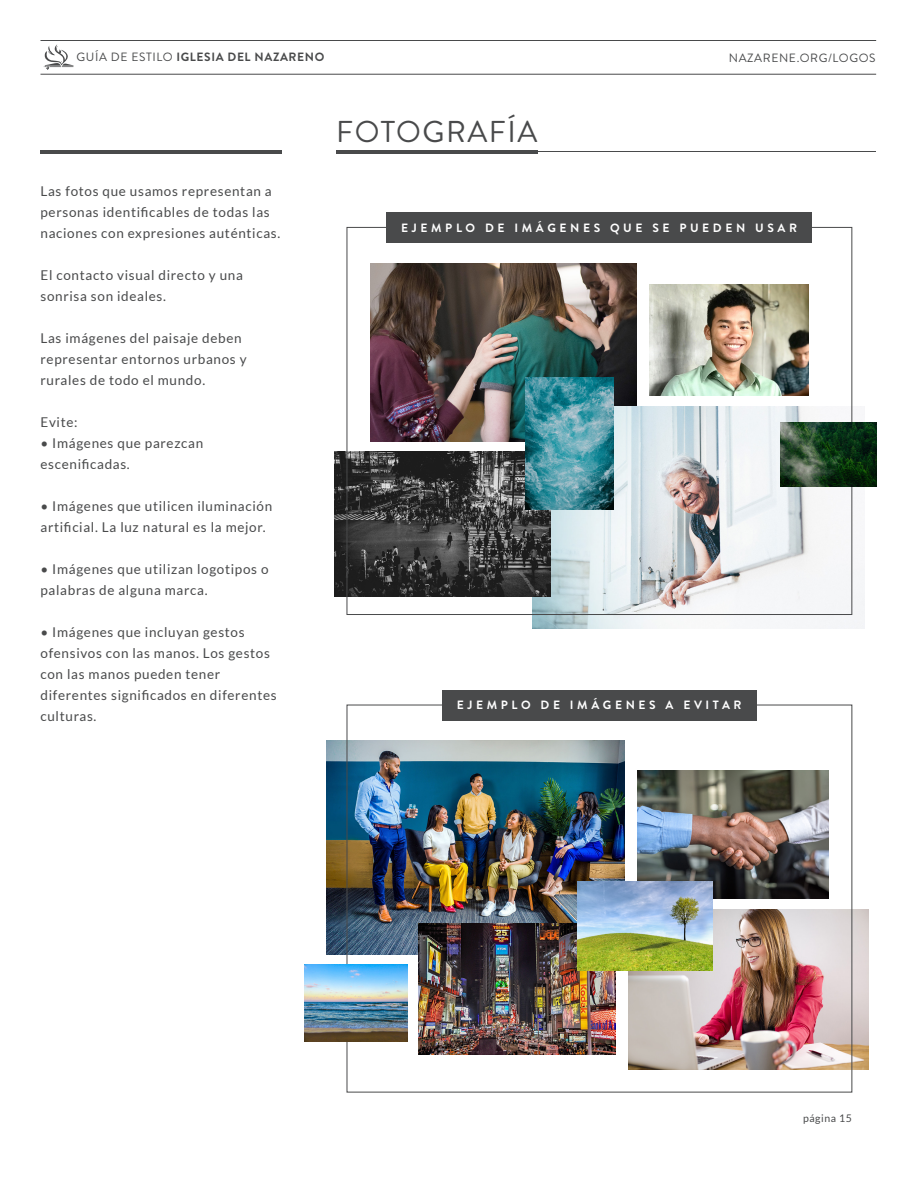
<style>
.page{position:relative;width:918px;height:1188px;background:#fff}
.page>*{position:absolute;margin:0;border:0;box-sizing:border-box;transform-origin:0 0}
.t1{font:30.15px "Brandon Grotesque";letter-spacing:.05em;color:#494a4b}
.t2{font:13.5px/21px "Lato";letter-spacing:.05em;color:#494a4b}
.t3{font:700 12px "Brandon Grotesque";letter-spacing:.3em;color:#fff}
.t4{font:700 12px "Brandon Grotesque";letter-spacing:.05em;color:#494a4b}
.t5{font:12px "Brandon Grotesque";letter-spacing:.05em;color:#494a4b}
.t6{font:10.5px "Lato";letter-spacing:.05em;color:#494a4b}
.s1{font-weight:400}
</style>
<div class="page">
<img style="left:371px;top:264px;width:266px;height:177px">
<img style="left:649px;top:285px;width:159px;height:111px">
<img style="left:532px;top:406px;width:333px;height:222px">
<img style="left:334px;top:452px;width:217px;height:145px">
<img style="left:526px;top:377px;width:88px;height:133px">
<div style="left:387px;top:212px;width:425px;height:31px;background:#494a4b"></div>
<hr style="left:336px;top:152px;width:540px;height:1px;background:#494a4b">
<hr style="left:336px;top:150px;width:201px;height:3px;background:#494a4b">
<img style="left:327px;top:740px;width:297px;height:214px">
<img style="left:418px;top:924px;width:197px;height:130px">
<img style="left:629px;top:910px;width:239px;height:160px">
<img style="left:637px;top:771px;width:191px;height:127px">
<img style="left:578px;top:882px;width:135px;height:89px">
<div style="left:442px;top:690px;width:315px;height:30px;background:#494a4b"></div>
<img style="left:305px;top:964px;width:102px;height:77px">
<hr style="left:40px;top:40px;width:836px;height:1px;background:#494a4b">
<hr style="left:40px;top:74px;width:836px;height:1px;background:#494a4b">
<hr style="left:40px;top:150px;width:242px;height:3px;background:#494a4b">
<img style="left:781px;top:423px;width:95px;height:64px">
<svg style="left:44px;top:45px;width:30px;height:25px"></svg>
<p class="t4" style="left:76px;top:49px;width:249px"><span class="s1">GUÍA DE ESTILO</span> IGLESIA DEL NAZARENO</p>
<p class="t5" style="left:729px;top:49px;width:148px">NAZARENE.ORG/LOGOS</p>
<p class="t2" style="left:40px;top:181px;width:241px">Las fotos que usamos representan a personas identificables de todas las naciones con expresiones auténticas.</p>
<p class="t2" style="left:40px;top:265px;width:204px">El contacto visual directo y una sonrisa son ideales.</p>
<p class="t2" style="left:40px;top:328px;width:208px">Las imágenes del paisaje deben representar entornos urbanos y rurales de todo el mundo.</p>
<p class="t2" style="left:40px;top:412px;width:39px">Evite:</p>
<p class="t2" style="left:40px;top:433px;width:164px">• Imágenes que parezcan escenificadas.</p>
<p class="t2" style="left:40px;top:496px;width:233px">• Imágenes que utilicen iluminación artificial. La luz natural es la mejor.</p>
<p class="t2" style="left:40px;top:559px;width:230px">• Imágenes que utilizan logotipos o palabras de alguna marca.</p>
<p class="t2" style="left:40px;top:622px;width:238px">• Imágenes que incluyan gestos ofensivos con las manos. Los gestos con las manos pueden tener diferentes significados en diferentes culturas.</p>
<h1 class="t1" style="left:336px;top:110px;width:203px">FOTOGRAFÍA</h1>
<p class="t3" style="left:401px;top:219px;width:397px">EJEMPLO DE IMÁGENES QUE SE PUEDEN USAR</p>
<p class="t3" style="left:457px;top:697px;width:286px">EJEMPLO DE IMÁGENES A EVITAR</p>
<p class="t6" style="left:803px;top:1112px;width:50px">página 15</p>
</div>
